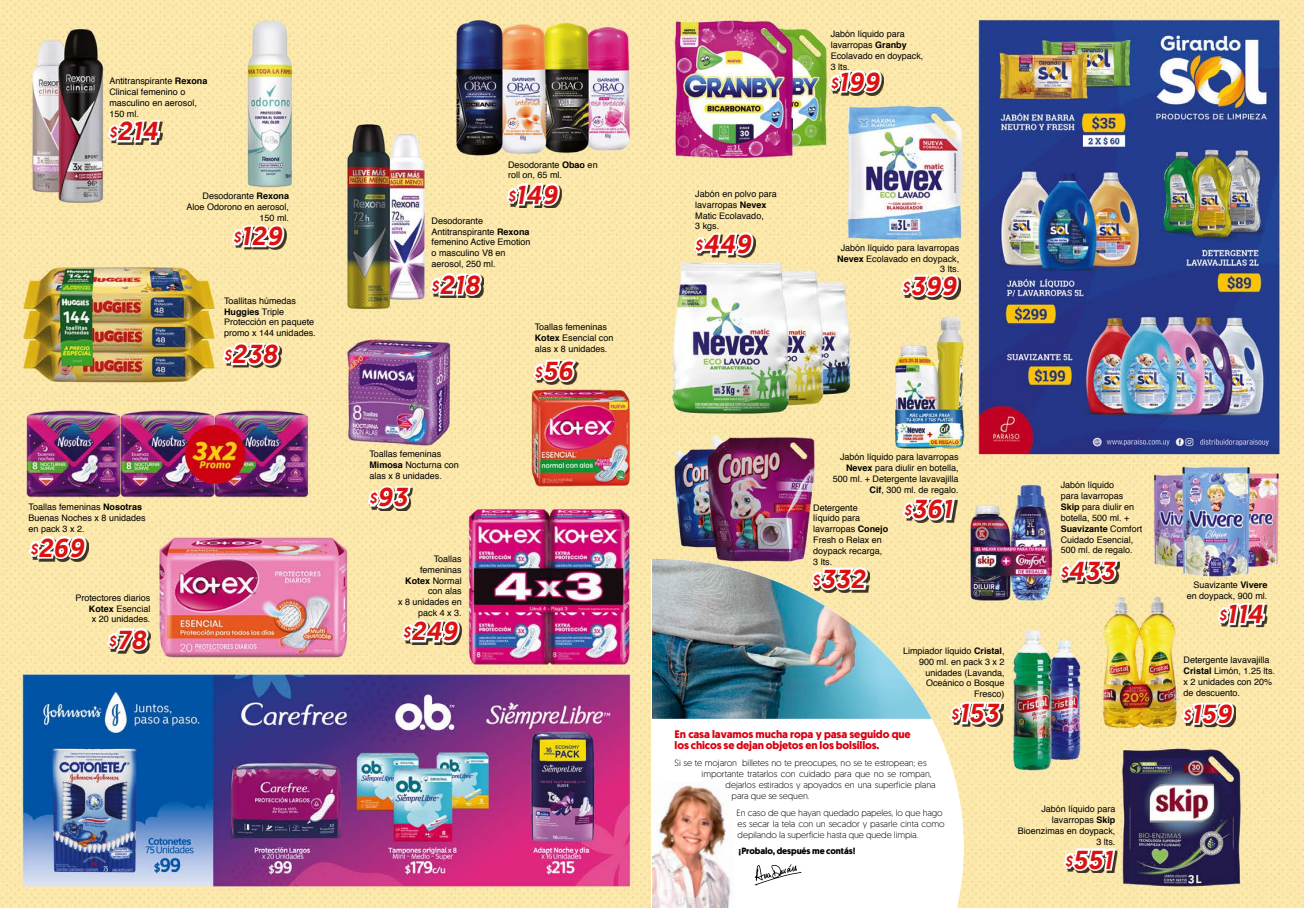
<style>
.page{position:relative;width:1304px;height:908px;background:#fff}
.page>*{position:absolute;margin:0;border:0;box-sizing:border-box;transform-origin:0 0}
.t1{font:italic 500 26px "Geomanist";letter-spacing:.04em;color:#dc1211}
.t2{font:italic 500 14px "Geomanist";color:#dc1211}
.t3{font:700 11px/11px "Geomanist";letter-spacing:-.01em;color:#d90011}
.t4{font:9px/10.8px "Helvetica";color:#000}
.t5{font:300 9px/11px "Geomanist";letter-spacing:-.01em;color:#000}
.t6{font:700 9px "Geomanist";letter-spacing:-.01em;color:#000}
.s1{font-weight:700}
.s2{font-size:14px}
</style>
<div class="page">
<img style="left:0;top:0;width:1304px;height:907px">
<svg style="left:652px;top:718px;width:312px;height:189px"></svg>
<img style="left:652px;top:779px;width:84px;height:128px">
<svg style="left:900px;top:494px;width:57px;height:29px"></svg>
<svg style="left:1180px;top:698px;width:56px;height:30px"></svg>
<svg style="left:947px;top:699px;width:58px;height:28px"></svg>
<svg style="left:899px;top:271px;width:62px;height:29px"></svg>
<svg style="left:827px;top:67px;width:57px;height:28px"></svg>
<svg style="left:691px;top:224px;width:65px;height:34px"></svg>
<svg style="left:1057px;top:551px;width:64px;height:34px"></svg>
<svg style="left:1061px;top:845px;width:57px;height:28px"></svg>
<img style="left:1219px;top:626px;width:48px;height:1px">
<svg style="left:1215px;top:594px;width:53px;height:32px"></svg>
<svg style="left:755px;top:863px;width:46px;height:21px"></svg>
<svg style="left:105px;top:624px;width:47px;height:30px"></svg>
<svg style="left:27px;top:532px;width:62px;height:29px"></svg>
<svg style="left:366px;top:482px;width:47px;height:29px"></svg>
<svg style="left:399px;top:611px;width:63px;height:34px"></svg>
<svg style="left:531px;top:356px;width:48px;height:29px"></svg>
<svg style="left:220px;top:339px;width:63px;height:29px"></svg>
<svg style="left:106px;top:112px;width:57px;height:33px"></svg>
<svg style="left:428px;top:269px;width:57px;height:30px"></svg>
<svg style="left:230px;top:221px;width:57px;height:29px"></svg>
<svg style="left:504px;top:175px;width:58px;height:33px"></svg>
<svg style="left:932px;top:558px;width:32px;height:160px;background:#fae7ac"></svg>
<img style="left:652px;top:558px;width:280px;height:160px">
<p class="t4" style="left:109px;top:76px;width:100px">Antitranspirante <span class="s1">Rexona<br></span>Clinical femenino o masculino en aerosol,<br>150 ml.</p>
<h1 class="t1" style="left:109px;top:114px;width:50px"><span class="s2">$</span>214</h1>
<p class="t4" style="left:187px;top:191px;width:104px;text-align:right">Desodorante <span class="s1">Rexona<br></span>Aloe Odorono en aerosol,<br>150 ml.</p>
<h1 class="t1" style="left:233px;top:219px;width:49px"><span class="s2">$</span>129</h1>
<p class="t4" style="left:224px;top:295px;width:93px">Toallitas húmedas<br><span class="s1">Huggies</span> Triple<br>Protección en paquete promo x 144 unidades.</p>
<h1 class="t1" style="left:224px;top:336px;width:54px"><span class="s2">$</span>238</h1>
<p class="t4" style="left:29px;top:501px;width:119px">Toallas femeninas <span class="s1">Nosotras<br></span>Buenas Noches x 8 unidades en pack 3 x 2.</p>
<h1 class="t1" style="left:30px;top:530px;width:55px"><span class="s2">$</span>269</h1>
<p class="t4" style="left:75px;top:592px;width:77px;text-align:right">Protectores diarios<br><span class="s1">Kotex</span> Esencial<br>x 20 unidades.</p>
<h1 class="t1" style="left:109px;top:622px;width:38px"><span class="s2">$</span>78</h1>
<p class="t4" style="left:508px;top:159px;width:91px">Desodorante <span class="s1">Obao</span> en roll on, 65 ml.</p>
<h1 class="t1" style="left:508px;top:177px;width:50px"><span class="s2">$</span>149</h1>
<p class="t4" style="left:432px;top:215px;width:101px">Desodorante<br>Antitranspirante <span class="s1">Rexona </span>femenino Active Emotion o masculino V8 en aerosol, 250 ml.</p>
<h1 class="t1" style="left:432px;top:267px;width:49px"><span class="s2">$</span>218</h1>
<p class="t4" style="left:369px;top:449px;width:91px">Toallas femeninas<br><span class="s1">Mimosa</span> Nocturna con alas x 8 unidades.</p>
<h1 class="t1" style="left:369px;top:480px;width:39px"><span class="s2">$</span>93</h1>
<p class="t4" style="left:398px;top:553px;width:65px;text-align:right">Toallas femeninas<br><span class="s1">Kotex</span> Normal con alas<br>x 8 unidades en pack 4 x 3.</p>
<h1 class="t1" style="left:403px;top:613px;width:55px"><span class="s2">$</span>249</h1>
<p class="t4" style="left:535px;top:321px;width:80px">Toallas femeninas<br><span class="s1">Kotex</span> Esencial con alas x 8 unidades.</p>
<h1 class="t1" style="left:535px;top:353px;width:39px"><span class="s2">$</span>56</h1>
<p class="t4" style="left:831px;top:29px;width:94px">Jabón líquido para lavarropas <span class="s1">Granby<br></span>Ecolavado en doypack,<br>3 lts.</p>
<p class="t4" style="left:695px;top:189px;width:83px">Jabón en polvo para lavarropas <span class="s1">Nevex<br></span>Matic Ecolavado,<br>3 kgs.</p>
<h1 class="t1" style="left:695px;top:227px;width:57px"><span class="s2">$</span>449</h1>
<h1 class="t1" style="left:831px;top:64px;width:50px"><span class="s2">$</span>199</h1>
<p class="t4" style="left:837px;top:242px;width:124px;text-align:right">Jabón líquido para lavarropas<br><span class="s1">Nevex</span> Ecolavado en doypack,<br>3 lts.</p>
<h1 class="t1" style="left:903px;top:268px;width:55px"><span class="s2">$</span>399</h1>
<p class="t4" style="left:833px;top:451px;width:127px;text-align:right">Jabón líquido para lavarropas<br><span class="s1">Nevex</span> para diulir en botella,<br>500 ml. + Detergente lavavajilla<br><span class="s1">Cif</span>, 300 ml. de regalo.</p>
<p class="t4" style="left:813px;top:502px;width:77px">Detergente<br>líquido para lavarropas <span class="s1">Conejo<br></span>Fresh o Relax en doypack recarga,<br>3 lts.</p>
<h1 class="t1" style="left:820px;top:561px;width:46px">332</h1>
<h2 class="t2" style="left:813px;top:570px;width:9px">$</h2>
<h1 class="t1" style="left:904px;top:491px;width:49px"><span class="s2">$</span>361</h1>
<p class="t4" style="left:903px;top:645px;width:103px;text-align:right">Limpiador líquido <span class="s1">Cristal</span>,<br>900 ml. en pack 3 x 2 unidades (Lavanda,<br>Oceánico o Bosque<br>Fresco)</p>
<p class="t4" style="left:1061px;top:480px;width:83px">Jabón líquido<br>para lavarropas<br><span class="s1">Skip</span> para diulir en botella, 500 ml. +<br><span class="s1">Suavizante</span> Comfort<br>Cuidado Esencial,<br>500 ml. de regalo.</p>
<h1 class="t1" style="left:1061px;top:553px;width:55px"><span class="s2">$</span>433</h1>
<p class="t4" style="left:1187px;top:579px;width:82px;text-align:right">Suavizante <span class="s1">Vivere </span>en doypack, 900 ml.</p>
<h1 class="t1" style="left:1219px;top:596px;width:45px"><span class="s2">$</span>114</h1>
<p class="t4" style="left:1183px;top:654px;width:93px">Detergente lavavajilla<br><span class="s1">Cristal</span> Limón, 1.25 lts. x 2 unidades con 20% de descuento.</p>
<h1 class="t1" style="left:951px;top:695px;width:48px"><span class="s2">$</span>153</h1>
<h1 class="t1" style="left:1183px;top:696px;width:49px"><span class="s2">$</span>159</h1>
<p class="t3" style="left:675px;top:728px;width:238px">En casa lavamos mucha ropa y pasa seguido que los chicos se dejan objetos en los bolsillos.</p>
<p class="t5" style="left:675px;top:756px;width:254px">Si se te mojaron billetes no te preocupes, no se te estropean; es</p>
<p class="t5" style="left:702px;top:767px;width:231px">importante tratarlos con cuidado para que no se rompan,</p>
<p class="t5" style="left:726px;top:778px;width:211px">dejarlos estirados y apoyados en una superficie plana</p>
<p class="t5" style="left:732px;top:789px;width:79px">para que se sequen.</p>
<p class="t5" style="left:737px;top:806px;width:209px">En caso de que hayan quedado papeles, lo que hago es secar la tela con un secador y pasarle cinta como depilando la superficie hasta que quede limpia.</p>
<p class="t6" style="left:739px;top:844px;width:118px">¡Probalo, después me contás!</p>
<p class="t4" style="left:1018px;top:803px;width:99px;text-align:right">Jabón líquido para lavarropas <span class="s1">Skip<br></span>Bioenzimas en doypack,<br>3 lts.</p>
<h1 class="t1" style="left:1065px;top:841px;width:48px"><span class="s2">$</span>551</h1>
</div>
